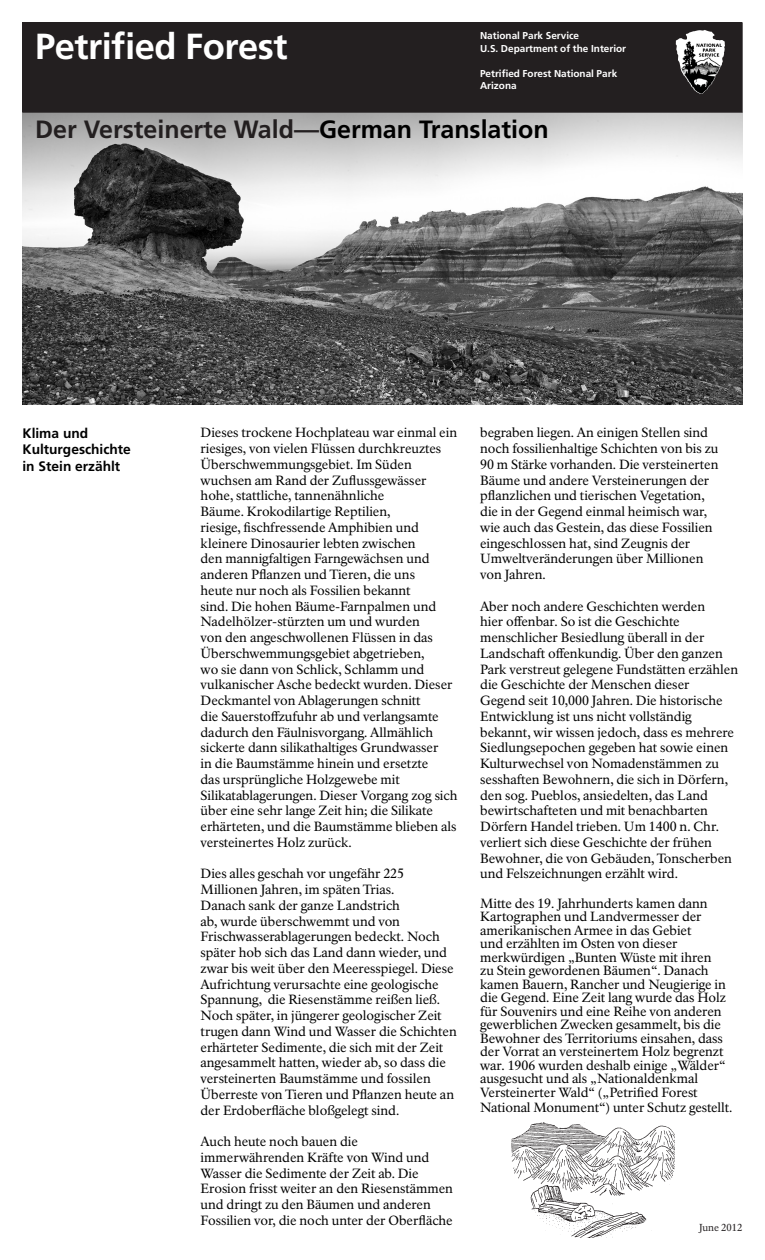
<style>
.page{position:relative;width:765px;height:1260px;background:#fff}
.page>*{position:absolute;margin:0;border:0;box-sizing:border-box;transform-origin:0 0}
.Blk__band-brief_site{font:700 36.25px "Frutiger";letter-spacing:-.015em;color:#fff}
.t1{font:700 25px "Frutiger";color:#231f20}
.t2{font:700 13.75px/16.5px "Frutiger";color:#000}
.t3{font:13.12px/15.8px "NPS Rawlinson OT";color:#000}
.Blk__band-DOI_NPS_fu{font:700 10px "Frutiger";color:#fff}
.t4{font:10px "NPS Rawlinson OT";color:#231f20}
.s1{color:#000}
</style>
<div class="page">
<img style="left:22px;top:112px;width:721px;height:292px">
<div style="left:23px;top:23px;width:719px;height:89px;background:#231f20"></div>
<div style="left:22px;top:22px;width:720px;height:90px;border:1px solid #231f20"></div>
<img style="left:676px;top:30px;width:34px;height:64px">
<img style="left:512px;top:1122px;width:163px;height:115px">
<p class="Blk__band-brief_site" style="left:35px;top:25px;width:254px">Petrified Forest</p>
<p class="Blk__band-DOI_NPS_fu" style="left:480px;top:30px;width:101px">National Park Service</p>
<p class="Blk__band-DOI_NPS_fu" style="left:480px;top:42px;width:148px">U.S. Department of the Interior</p>
<p class="Blk__band-DOI_NPS_fu" style="left:480px;top:67px;width:139px">Petrified Forest National Park</p>
<p class="Blk__band-DOI_NPS_fu" style="left:480px;top:80px;width:38px">Arizona</p>
<p class="t1" style="left:35px;top:114px;width:515px">Der Versteinerte Wald—<span class="s1">German Translation</span></p>
<p class="t2" style="left:22px;top:425px;width:110px">Klima und<br>Kulturgeschichte in Stein erzählt</p>
<p class="t3" style="left:201px;top:425px;width:258px">Dieses trockene Hochplateau war einmal ein riesiges, von vielen Flüssen durchkreuztes Überschwemmungsgebiet. Im Süden wuchsen am Rand der Zuflussgewässer hohe, stattliche, tannenähnliche<br>Bäume. Krokodilartige Reptilien,<br>riesige, fischfressende Amphibien und kleinere Dinosaurier lebten zwischen<br>den mannigfaltigen Farngewächsen und anderen Pflanzen und Tieren, die uns<br>heute nur noch als Fossilien bekannt<br>sind. Die hohen Bäume-Farnpalmen und Nadelhölzer-stürzten um und wurden<br>von den angeschwollenen Flüssen in das Überschwemmungsgebiet abgetrieben,<br>wo sie dann von Schlick, Schlamm und vulkanischer Asche bedeckt wurden. Dieser Deckmantel von Ablagerungen schnitt<br>die Sauerstoffzufuhr ab und verlangsamte dadurch den Fäulnisvorgang. Allmählich sickerte dann silikathaltiges Grundwasser<br>in die Baumstämme hinein und ersetzte<br>das ursprüngliche Holzgewebe mit Silikatablagerungen. Dieser Vorgang zog sich über eine sehr lange Zeit hin; die Silikate erhärteten, und die Baumstämme blieben als versteinertes Holz zurück.</p>
<p class="t3" style="left:201px;top:866px;width:258px">Dies alles geschah vor ungefähr 225<br>Millionen Jahren, im späten Trias.<br>Danach sank der ganze Landstrich<br>ab, wurde überschwemmt und von Frischwasserablagerungen bedeckt. Noch später hob sich das Land dann wieder, und zwar bis weit über den Meeresspiegel. Diese Aufrichtung verursachte eine geologische Spannung, die Riesenstämme reißen ließ.<br>Noch später, in jüngerer geologischer Zeit trugen dann Wind und Wasser die Schichten erhärteter Sedimente, die sich mit der Zeit angesammelt hatten, wieder ab, so dass die versteinerten Baumstämme und fossilen Überreste von Tieren und Pflanzen heute an der Erdoberfläche bloßgelegt sind.</p>
<p class="t3" style="left:201px;top:1134px;width:254px">Auch heute noch bauen die immerwährenden Kräfte von Wind und Wasser die Sedimente der Zeit ab. Die Erosion frisst weiter an den Riesenstämmen und dringt zu den Bäumen und anderen Fossilien vor, die noch unter der Oberfläche</p>
<p class="t3" style="left:480px;top:425px;width:240px">begraben liegen. An einigen Stellen sind noch fossilienhaltige Schichten von bis zu 90 m Stärke vorhanden. Die versteinerten Bäume und andere Versteinerungen der pflanzlichen und tierischen Vegetation, die in der Gegend einmal heimisch war, wie auch das Gestein, das diese Fossilien eingeschlossen hat, sind Zeugnis der Umweltveränderungen über Millionen von Jahren.</p>
<p class="t3" style="left:480px;top:598px;width:259px">Aber noch andere Geschichten werden<br>hier offenbar. So ist die Geschichte menschlicher Besiedlung überall in der Landschaft offenkundig. Über den ganzen Park verstreut gelegene Fundstätten erzählen die Geschichte der Menschen dieser Gegend seit 10,000 Jahren. Die historische Entwicklung ist uns nicht vollständig bekannt, wir wissen jedoch, dass es mehrere Siedlungsepochen gegeben hat sowie einen Kulturwechsel von Nomadenstämmen zu sesshaften Bewohnern, die sich in Dörfern, den sog. Pueblos, ansiedelten, das Land bewirtschafteten und mit benachbarten Dörfern Handel trieben. Um 1400 n. Chr. verliert sich diese Geschichte der frühen Bewohner, die von Gebäuden, Tonscherben und Felszeichnungen erzählt wird.</p>
<p class="t3" style="left:480px;top:896px;width:247px;line-height:13.5px">Mitte des 19. Jahrhunderts kamen dann Kartographen und Landvermesser der amerikanischen Armee in das Gebiet<br>und erzählten im Osten von dieser merkwürdigen „Bunten Wüste mit ihren zu Stein gewordenen Bäumen“. Danach kamen Bauern, Rancher und Neugierige in die Gegend. Eine Zeit lang wurde das Holz für Souvenirs und eine Reihe von anderen gewerblichen Zwecken gesammelt, bis die Bewohner des Territoriums einsahen, dass der Vorrat an versteinertem Holz begrenzt war. 1906 wurden deshalb einige „Wälder“ ausgesucht und als „Nationaldenkmal Versteinerter Wald“ („Petrified Forest</p>
<p class="t3" style="left:480px;top:1100px;width:254px">National Monument“) unter Schutz gestellt.</p>
<p class="t4" style="left:699px;top:1221px;width:45px">June 2012</p>
</div>
